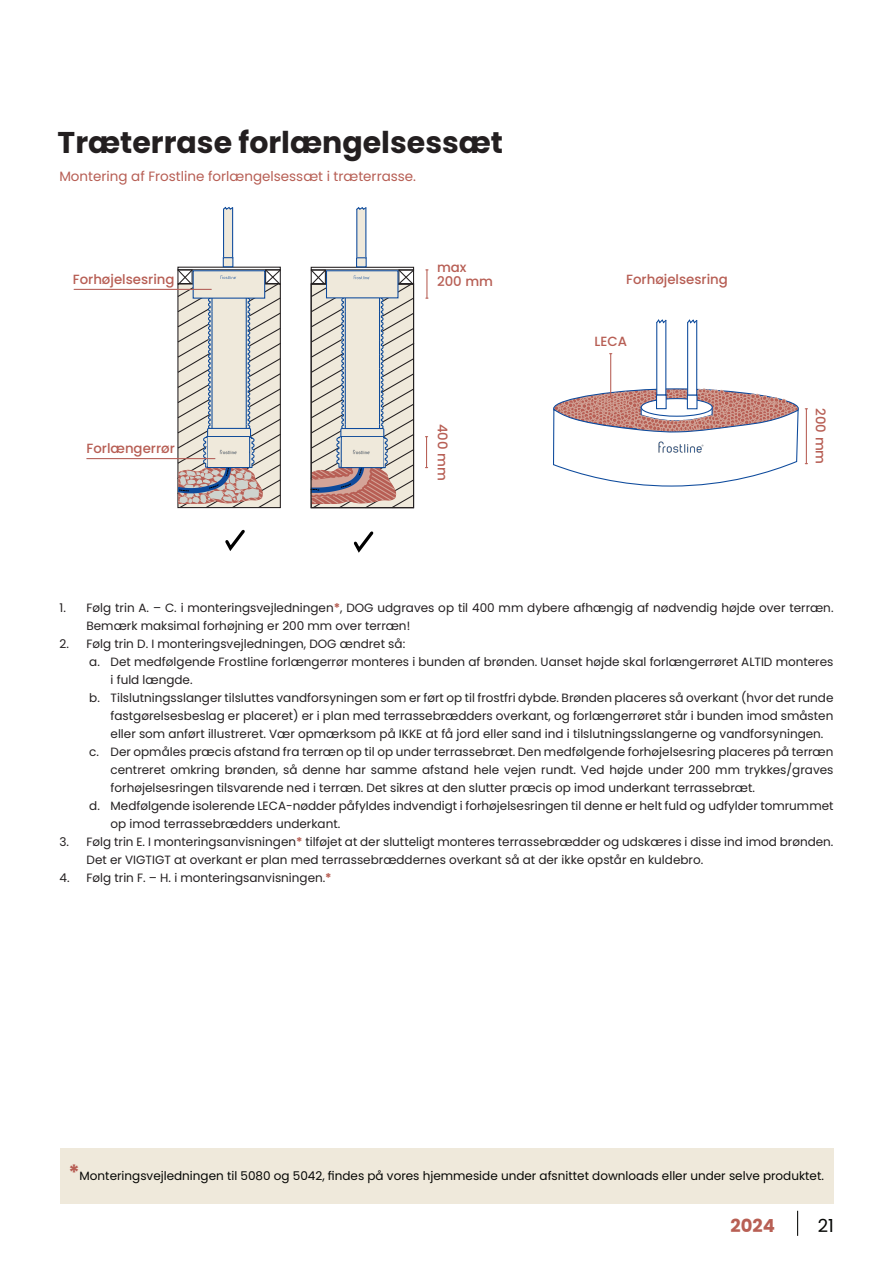
<style>
.page{position:relative;width:893px;height:1263px;background:#fff}
.page>*{position:absolute;margin:0;border:0;box-sizing:border-box;transform-origin:0 0}
.Under_rubrik{font:700 30px "Poppins";color:#231f20}
.t1{font:700 18px "Poppins";color:#b85f54}
.t2{font:18px "Poppins";color:#040503}
.Mellem_rubrik{font:13.5px "Poppins";color:#b75e54}
.t3{font:500 13.35px/14.4px "Poppins";color:#b75e54}
.t4{font:12px/18px "Poppins";color:#231f20}
.Indhold{font:12px "Poppins";color:#040503}
.s1{font-weight:700;color:#b75f54}
.s2{font-weight:700;font-size:21px;color:#b75e54}
</style>
<div class="page">
<svg style="left:797px;top:1211px;width:1px;height:25px"></svg>
<svg style="left:225px;top:529px;width:20px;height:22px"></svg>
<svg style="left:354px;top:531px;width:20px;height:22px"></svg>
<div style="left:60px;top:1148px;width:773px;height:55px;background:#efe9db"></div>
<hr style="left:806px;top:409px;width:1px;height:55px;background:#b75e54">
<div style="left:311px;top:267px;width:103px;height:3px;border:1px solid #231f20"></div>
<div style="left:357px;top:258px;width:9px;height:9px;background:#efe9db"></div>
<div style="left:356px;top:257px;width:11px;height:10px;border:1px solid #0d4a9c"></div>
<svg style="left:356px;top:207px;width:11px;height:52px"></svg>
<svg style="left:426px;top:269px;width:2px;height:30px"></svg>
<hr style="left:426px;top:437px;width:1px;height:31px;background:#b75e54">
<div style="left:223px;top:258px;width:10px;height:9px;background:#efe9db"></div>
<div style="left:223px;top:257px;width:10px;height:10px;border:1px solid #0d4a9c"></div>
<svg style="left:222px;top:206px;width:12px;height:53px"></svg>
<svg style="left:553px;top:319px;width:246px;height:168px"></svg>
<svg style="left:310px;top:269px;width:105px;height:240px;background:#cec6c0"></svg>
<svg style="left:172px;top:268px;width:109px;height:241px;background:#d1cdc7"></svg>
<hr style="left:87px;top:458px;width:128px;height:1px;background:#b75e54">
<hr style="left:74px;top:289px;width:138px;height:1px;background:#b75e54">
<p class="Under_rubrik" style="left:58px;top:125px;width:447px">Træterrase forlængelsessæt</p>
<p class="Mellem_rubrik" style="left:59px;top:168px;width:358px">Montering af Frostline forlængelsessæt i træterrasse.</p>
<p class="t3" style="left:73px;top:272px;width:103px">Forhøjelsesring</p>
<p class="t3" style="left:87px;top:441px;width:90px">Forlængerrør</p>
<p class="t3" style="left:437px;top:260px;width:57px">max<br>200 mm</p>
<p class="t3" style="left:450px;top:424px;width:58px;rotate:90deg">400 mm</p>
<p class="t3" style="left:626px;top:272px;width:103px">Forhøjelsesring</p>
<p class="t3" style="left:595px;top:334px;width:34px">LECA</p>
<p class="t3" style="left:828px;top:408px;width:57px;rotate:90deg">200 mm</p>
<p class="t4" style="left:87px;top:599px;width:748px;text-indent:-27px">1. Følg trin A. – C. i monteringsvejledningen<span class="s1">*</span>, DOG udgraves op til 400 mm dybere afhængig af nødvendig højde over terræn.<br>Bemærk maksimal forhøjning er 200 mm over terræn!</p>
<p class="t4" style="left:60px;top:635px;width:347px">2. Følg trin D. I monteringsvejledningen, DOG ændret så:</p>
<p class="t4" style="left:111px;top:653px;width:724px;text-indent:-21px">a. Det medfølgende Frostline forlængerrør monteres i bunden af brønden. Uanset højde skal forlængerrøret ALTID monteres i fuld længde.</p>
<p class="t4" style="left:111px;top:689px;width:724px;text-align:justify;text-indent:-21px">b. Tilslutningsslanger tilsluttes vandforsyningen som er ført op til frostfri dybde. Brønden placeres så overkant (hvor det runde fastgørelsesbeslag er placeret) er i plan med terrassebrædders overkant, og forlængerrøret står i bunden imod småsten eller som anført illustreret. Vær opmærksom på IKKE at få jord eller sand ind i tilslutningsslangerne og vandforsyningen.</p>
<p class="t4" style="left:111px;top:743px;width:724px;text-align:justify;text-indent:-21px">c. Der opmåles præcis afstand fra terræn op til op under terrassebræt. Den medfølgende forhøjelsesring placeres på terræn centreret omkring brønden, så denne har samme afstand hele vejen rundt. Ved højde under 200 mm trykkes/graves forhøjelsesringen tilsvarende ned i terræn. Det sikres at den slutter præcis op imod underkant terrassebræt.</p>
<p class="t4" style="left:111px;top:797px;width:724px;text-indent:-21px">d. Medfølgende isolerende LECA-nødder påfyldes indvendigt i forhøjelsesringen til denne er helt fuld og udfylder tomrummet op imod terrassebrædders underkant.</p>
<p class="t4" style="left:87px;top:833px;width:748px;text-indent:-27px">3. Følg trin E. I monteringsanvisningen<span class="s1">*</span> tilføjet at der slutteligt monteres terrassebrædder og udskæres i disse ind imod brønden.<br>Det er VIGTIGT at overkant er plan med terrassebræddernes overkant så at der ikke opstår en kuldebro.</p>
<p class="t4" style="left:60px;top:869px;width:274px">4. Følg trin F. – H. i monteringsanvisningen.<span class="s1">*</span></p>
<p class="Indhold" style="left:68px;top:1169px;width:757px"><span class="s2">*</span>Monteringsvejledningen til 5080 og 5042, findes på vores hjemmeside under afsnittet downloads eller under selve produktet.</p>
<h2 class="t1" style="left:731px;top:1215px;width:46px">2024</h2>
<h2 class="t2" style="left:818px;top:1215px;width:18px">21</h2>
</div>
